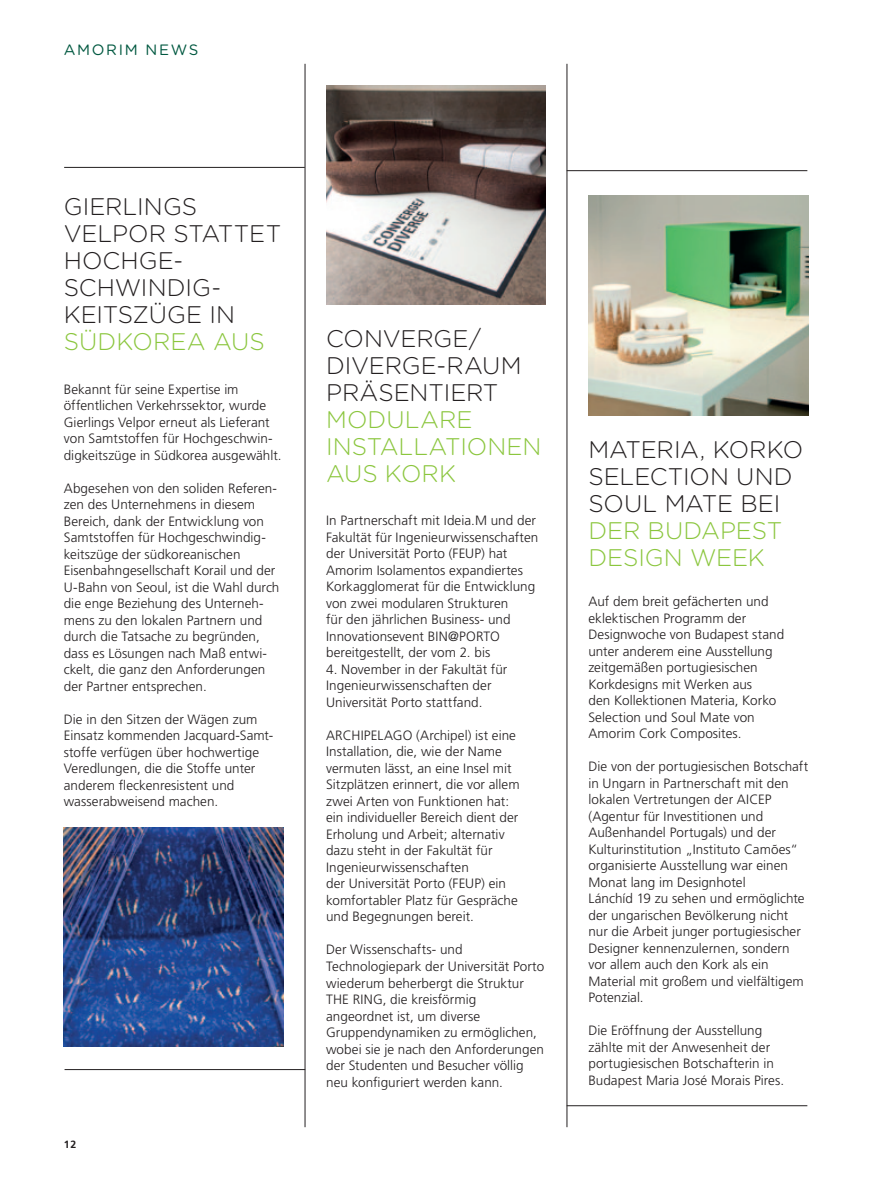
<style>
.page{position:relative;width:872px;height:1191px;background:#fff}
.page>*{position:absolute;margin:0;border:0;box-sizing:border-box;transform-origin:0 0}
.t1{font:300 24px/27px "Gotham Rounded";letter-spacing:-.005em;color:#231f20}
.t2{font:300 24px/27px "Gotham Rounded";letter-spacing:-.005em;color:#8bc63e}
.t3{font:15px "Gotham Rounded";letter-spacing:.115em;color:#005840}
.t4{font:300 13.5px/16.5px "Frutiger LT Std";letter-spacing:.005em;color:#231f20}
.t5{font:700 10.5px "Frutiger LT Std";color:#231f20}
</style>
<div class="page">
<hr style="left:305px;top:64px;width:1px;height:1063px;background:#231f20">
<hr style="left:566px;top:64px;width:1px;height:1063px;background:#231f20">
<hr style="left:566px;top:170px;width:241px;height:1px;background:#231f20">
<hr style="left:566px;top:1105px;width:241px;height:1px;background:#231f20">
<img style="left:588px;top:196px;width:220px;height:220px">
<img style="left:326px;top:85px;width:220px;height:220px">
<hr style="left:64px;top:167px;width:241px;height:1px;background:#231f20">
<hr style="left:65px;top:1069px;width:240px;height:1px;background:#231f20">
<img style="left:64px;top:827px;width:219px;height:219px">
<p class="t3" style="left:64px;top:39px;width:136px">AMORIM NEWS</p>
<h1 class="t1" style="left:64px;top:192px;width:141px;text-indent:99px">GS<br>VELPOR STATTET<br>HOCHGE-<br>SCHWINDI</h1>
<h1 class="t1" style="left:64px;top:192px;width:33px">GIERLIN</h1>
<h1 class="t1" style="left:64px;top:273px;width:159px;text-align:right">G-<br>KEITSZÜGE IN</h1>
<h1 class="t2" style="left:64px;top:327px;width:88px">SÜDKOREA</h1>
<h1 class="t2" style="left:213px;top:327px;width:53px">AUS</h1>
<p class="t4" style="left:64px;top:381px;width:219px">Bekannt für seine Expertise im öffentlichen Verkehrssektor, wurde Gierlings Velpor erneut als Lieferant von Samtstoffen für Hochgeschwin&shy;digkeitszüge in Südkorea ausgewählt.</p>
<p class="t4" style="left:64px;top:480px;width:217px">Abgesehen von den soliden Referen&shy;zen des Unternehmens in diesem Bereich, dank der Entwicklung von Samtstoffen für Hochgeschwindig&shy;keitszüge der südkoreanischen Eisenbahngesellschaft Korail und der U-Bahn von Seoul, ist die Wahl durch die enge Beziehung des Unterneh&shy;mens zu den lokalen Partnern und durch die Tatsache zu begründen, dass es Lösungen nach Maß entwi&shy;ckelt, die ganz den Anforderungen der Partner entsprechen.</p>
<p class="t4" style="left:64px;top:711px;width:211px">Die in den Sitzen der Wägen zum<br>Einsatz kommenden Jacquard-Samt&shy;stoffe verfügen über hochwertige<br>Veredlungen, die die Stoffe unter anderem fleckenresistent und wasserabweisend machen.</p>
<p class="t5" style="left:64px;top:1138px;width:14px">12</p>
<h1 class="t1" style="left:326px;top:324px;width:197px">CONVERGE/<br>DIVERGE-RAUM<br>PRÄSENTIERT</h1>
<h1 class="t2" style="left:326px;top:405px;width:132px">MODULARE<br>IN STALLATIONEN<br>AUS KOR K</h1>
<p class="t4" style="left:326px;top:513px;width:214px">In Partnerschaft mit Ideia.M und der Fakultät für Ingenieurwissenschaften der Universität Porto (FEUP) hat Amorim Isolamentos expandiertes Korkagglomerat für die Entwicklung von zwei modularen Strukturen<br>für den jährlichen Business- und Innovationsevent BIN@PORTO bereitgestellt, der vom 2. bis</p>
<p class="t4" style="left:326px;top:661px;width:183px">4. November in der Fakultät für<br>Ingenieurwissenschaften der<br>Universität Porto stattfand.</p>
<p class="t4" style="left:326px;top:727px;width:195px">ARCHIPELAGO (Archipel) ist eine<br>Installation, die, wie der Name vermuten lässt, an eine Insel mit<br>Sitzplätzen erinnert, die vor allem zwei Arten von Funktionen hat: ein individueller Bereich dient der<br>Erholung und Arbeit; alternativ dazu steht in der Fakultät für<br>Ingenieurwissenschaften<br>der Universität Porto (FEUP) ein komfortabler Platz für Gespräche und Begegnungen bereit.</p>
<p class="t4" style="left:326px;top:941px;width:220px">Der Wissenschafts- und<br>Technologiepark der Universität Porto wiederum beherbergt die Struktur<br>THE RING, die kreisförmig angeordnet ist, um diverse<br>Gruppendynamiken zu ermöglichen, wobei sie je nach den Anforderungen der Studenten und Besucher völlig neu konfiguriert werden kann.</p>
<h1 class="t1" style="left:588px;top:434px;width:37px">MATERIA</h1>
<h1 class="t1" style="left:700px;top:434px;width:101px">, KOR KO</h1>
<h1 class="t1" style="left:588px;top:461px;width:31px">SELE</h1>
<h1 class="t1" style="left:650px;top:461px;width:34px">CTION</h1>
<h1 class="t1" style="left:736px;top:461px;width:37px">UND</h1>
<h1 class="t1" style="left:588px;top:488px;width:113px">SOUL MATE</h1>
<h1 class="t1" style="left:740px;top:488px;width:28px">BEI</h1>
<h1 class="t2" style="left:588px;top:515px;width:17px">DER</h1>
<h1 class="t2" style="left:588px;top:515px;width:193px;text-indent:59px">BUDAPEST<br>DESIGN WEEK</h1>
<p class="t4" style="left:588px;top:593px;width:197px">Auf dem breit gefächerten und eklektischen Programm der<br>Designwoche von Budapest stand unter anderem eine Ausstellung zeitgemäßen portugiesischen<br>Korkdesigns mit Werken aus<br>den Kollektionen Materia, Korko<br>Selection und Soul Mate von<br>Amorim Cork Composites.</p>
<p class="t4" style="left:588px;top:758px;width:221px">Die von der portugiesischen Botschaft in Ungarn in Partnerschaft mit den lokalen Vertretungen der AICEP (Agentur für Investitionen und Außenhandel Portugals) und der Kulturinstitution „Instituto Camões“ organisierte Ausstellung war einen Monat lang im Designhotel<br>Lánchíd 19 zu sehen und ermöglichte der ungarischen Bevölkerung nicht nur die Arbeit junger portugiesischer Designer kennenzulernen, sondern vor allem auch den Kork als ein Material mit großem und vielfältigem Potenzial.</p>
<p class="t4" style="left:588px;top:1022px;width:197px">Die Eröffnung der Ausstellung zählte mit der Anwesenheit der portugiesischen Botschafterin in<br>Budapest Maria José Morais Pires.</p>
</div>
